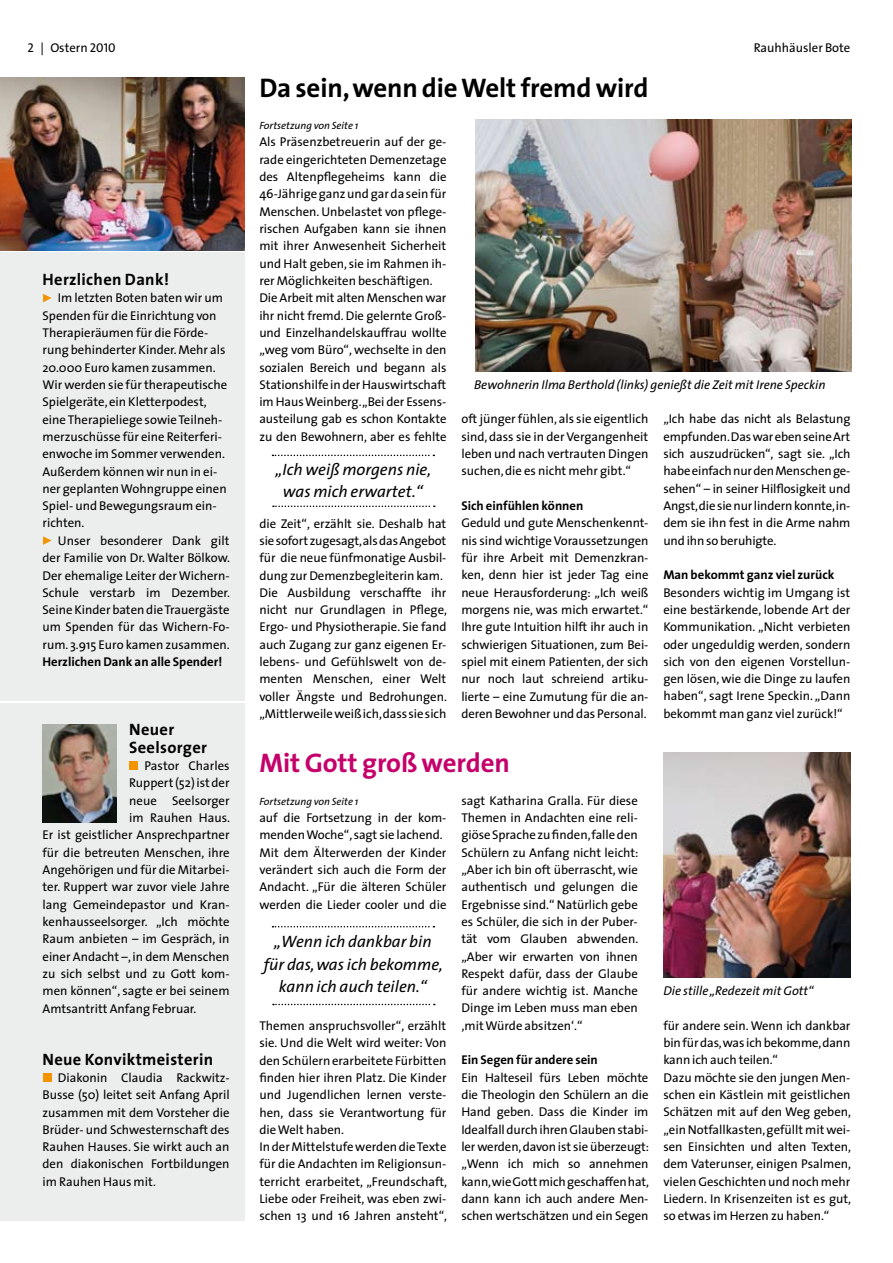
<style>
.page{position:relative;width:893px;height:1263px;background:#fff}
.page>*{position:absolute;margin:0;border:0;box-sizing:border-box;transform-origin:0 0}
.t1{font:700 27px "The Sans";letter-spacing:-.005em;color:#000}
.t2{font:700 27px "The Sans";letter-spacing:-.005em;color:#c5006b}
.t3{font:italic 16.5px/22.5px "The Sans";color:#000;text-align:center}
.t4{font:700 16.5px/17.2px "The Sans";letter-spacing:.02em;color:#000}
.t5{font:12.75px/17.2px "The Sans";color:#000;text-align:justify}
.t6{font:700 12.75px "The Sans";color:#000}
.t7{font:italic 12.75px "The Sans";color:#000}
.t8{font:italic 10.5px "The Sans";color:#000}
.s1{font-family:"The Sans Caps"}
</style>
<div class="page">
<img style="left:663px;top:753px;width:187px;height:225px">
<img style="left:475px;top:120px;width:376px;height:252px">
<div style="left:0;top:703px;width:244px;height:517px;background:#eceded"></div>
<div style="left:0;top:252px;width:244px;height:449px;background:#eceded"></div>
<img style="left:0;top:77px;width:244px;height:173px">
<svg style="left:43px;top:294px;width:9px;height:8px"></svg>
<svg style="left:43px;top:536px;width:9px;height:9px"></svg>
<div style="left:43px;top:1073px;width:9px;height:9px;background:#f29400"></div>
<div style="left:130px;top:761px;width:8px;height:9px;background:#f29400"></div>
<img style="left:43px;top:724px;width:73px;height:98px">
<svg style="left:273px;top:455px;width:161px;height:1px"></svg>
<svg style="left:273px;top:505px;width:162px;height:2px"></svg>
<svg style="left:273px;top:926px;width:161px;height:1px"></svg>
<svg style="left:273px;top:1004px;width:162px;height:1px"></svg>
<p class="t5" style="left:28px;top:38px;width:90px"><span class="s1">2</span> | Ostern <span class="s1">2010</span></p>
<p class="t5" style="left:754px;top:38px;width:98px">Rauhhäusler Bote</p>
<h1 class="t1" style="left:259px;top:65px;width:391px">Da sein, wenn die Welt fremd wird</h1>
<p class="t4" style="left:43px;top:270px;width:128px">Herzlichen Dank!</p>
<p class="t5" style="left:43px;top:289px;width:186px;text-align:left;text-indent:15px">Im letzten Boten baten wir um<br>Spenden für die Einrichtung von<br>Therapieräumen für die Förde&shy;rung behinderter Kinder. Mehr als<br>20.000 Euro kamen zusammen.<br>Wir werden sie für therapeutische<br>Spielgeräte, ein Kletterpodest, eine Therapieliege sowie Teilneh&shy;merzuschüsse für eine Reiterferi&shy;enwoche im Sommer verwenden.<br>Außerdem können wir nun in ei&shy;ner geplanten Wohngruppe einen<br>Spiel- und Bewegungsraum ein&shy;richten.</p>
<p class="t5" style="left:43px;top:532px;width:189px;text-indent:15px">Unser besonderer Dank gilt der Familie von Dr. Walter Bölkow.<br>Der ehemalige Leiter der Wichern-Schule verstarb im Dezember.<br>Seine Kinder baten die Trauergäste um Spenden für das Wichern-Fo&shy;rum. 3.915 Euro kamen zusammen.</p>
<p class="t6" style="left:43px;top:651px;width:181px">Herzlichen Dank an alle Spender!</p>
<p class="t4" style="left:129px;top:721px;width:79px">Neuer<br>Seelsorger</p>
<p class="t5" style="left:145px;top:757px;width:87px">Pastor Charles</p>
<p class="t5" style="left:129px;top:774px;width:102px">Ruppert (52) ist der</p>
<p class="t5" style="left:129px;top:791px;width:102px">neue Seelsorger</p>
<p class="t5" style="left:129px;top:809px;width:102px">im Rauhen Haus.</p>
<p class="t5" style="left:43px;top:826px;width:189px">Er ist geistlicher Ansprechpartner</p>
<p class="t5" style="left:43px;top:843px;width:189px">für die betreuten Menschen, ihre</p>
<p class="t5" style="left:43px;top:861px;width:189px">Angehörigen und für die Mitarbei-</p>
<p class="t5" style="left:43px;top:878px;width:189px">ter. Ruppert war zuvor viele Jahre</p>
<p class="t5" style="left:43px;top:895px;width:189px">lang Gemeindepastor und Kran-</p>
<p class="t5" style="left:43px;top:912px;width:189px">kenhausseelsorger. „Ich möchte</p>
<p class="t5" style="left:43px;top:930px;width:189px">Raum anbieten – im Gespräch, in</p>
<p class="t5" style="left:43px;top:947px;width:189px">einer Andacht –, in dem Menschen</p>
<p class="t5" style="left:43px;top:964px;width:189px">zu sich selbst und zu Gott kom-</p>
<p class="t5" style="left:43px;top:982px;width:189px">men können“, sagte er bei seinem</p>
<p class="t5" style="left:43px;top:999px;width:156px">Amtsantritt Anfang Februar.</p>
<p class="t4" style="left:43px;top:1050px;width:172px">Neue Konviktmeisterin</p>
<p class="t5" style="left:43px;top:1068px;width:189px;text-indent:15px">Diakonin Claudia Rackwitz-Busse (50) leitet seit Anfang April zusammen mit dem Vorsteher die Brüder- und Schwesternschaft des Rauhen Hauses. Sie wirkt auch an den diakonischen Fortbildungen im Rauhen Haus mit.</p>
<p class="t8" style="left:259px;top:117px;width:100px">Fortsetzung von Seite 1</p>
<p class="t5" style="left:259px;top:133px;width:189px;text-align:left">Als Präsenzbetreuerin auf der ge&shy;rade eingerichteten Demenzetage des Altenpflegeheims kann die 46-Jährige ganz und gar da sein für Menschen. Unbelastet von pflege&shy;rischen Aufgaben kann sie ihnen mit ihrer Anwesenheit Sicherheit und Halt geben, sie im Rahmen ih&shy;rer Möglichkeiten beschäftigen.<br>Die Arbeit mit alten Menschen war ihr nicht fremd. Die gelernte Groß&shy;und Einzelhandelskauffrau wollte „weg vom Büro“, wechselte in den sozialen Bereich und begann als Stationshilfe in der Hauswirtschaft im Haus Weinberg. „Bei der Essens&shy;austeilung gab es schon Kontakte zu den Bewohnern, aber es fehlte</p>
<p class="t3" style="left:275px;top:458px;width:157px">„Ich weiß morgens nie, was mich erwartet.“</p>
<p class="t5" style="left:259px;top:514px;width:189px;text-align:left">die Zeit“, erzählt sie. Deshalb hat sie sofort zugesagt, als das Angebot für die neue fünfmonatige Ausbil&shy;dung zur Demenzbegleiterin kam.<br>Die Ausbildung verschaffte ihr nicht nur Grundlagen in Pflege, Ergo- und Physiotherapie. Sie fand auch Zugang zur ganz eigenen Er&shy;lebens- und Gefühlswelt von de&shy;menten Menschen, einer Welt voller Ängste und Bedrohungen. „Mittlerweile weiß ich, dass sie sich</p>
<p class="t7" style="left:474px;top:374px;width:353px">Bewohnerin Ilma Berthold (links) genießt die Zeit mit Irene Speckin</p>
<p class="t5" style="left:461px;top:410px;width:189px">oft jünger fühlen, als sie eigentlich sind, dass sie in der Vergangenheit leben und nach vertrauten Dingen suchen, die es nicht mehr gibt.“</p>
<p class="t6" style="left:461px;top:495px;width:124px">Sich einfühlen können</p>
<p class="t5" style="left:461px;top:514px;width:189px">Geduld und gute Menschenkennt&shy;nis sind wichtige Voraussetzungen für ihre Arbeit mit Demenzkran&shy;ken, denn hier ist jeder Tag eine neue Herausforderung: „Ich weiß morgens nie, was mich erwartet.“ Ihre gute Intuition hilft ihr auch in schwierigen Situationen, zum Bei&shy;spiel mit einem Patienten, der sich nur noch laut schreiend artiku&shy;lierte – eine Zumutung für die an&shy;deren Bewohner und das Personal.</p>
<p class="t5" style="left:663px;top:410px;width:189px">„Ich habe das nicht als Belastung empfunden. Das war eben seine Art sich auszudrücken“, sagt sie. „Ich habe einfach nur den Menschen ge&shy;sehen“ – in seiner Hilflosigkeit und Angst, die sie nur lindern konnte, in&shy;dem sie ihn fest in die Arme nahm und ihn so beruhigte.</p>
<p class="t6" style="left:663px;top:564px;width:173px">Man bekommt ganz viel zurück</p>
<p class="t5" style="left:663px;top:583px;width:189px">Besonders wichtig im Umgang ist eine bestärkende, lobende Art der Kommunikation. „Nicht verbieten oder ungeduldig werden, sondern sich von den eigenen Vorstellun&shy;gen lösen, wie die Dinge zu laufen haben“, sagt Irene Speckin. „Dann bekommt man ganz viel zurück!“</p>
<h1 class="t2" style="left:259px;top:740px;width:252px">Mit Gott groß werden</h1>
<p class="t8" style="left:259px;top:792px;width:100px">Fortsetzung von Seite 1</p>
<p class="t5" style="left:259px;top:809px;width:189px;text-align:left">auf die Fortsetzung in der kom&shy;menden Woche“, sagt sie lachend.<br>Mit dem Älterwerden der Kinder verändert sich auch die Form der<br>Andacht. „Für die älteren Schüler werden die Lieder cooler und die</p>
<p class="t3" style="left:264px;top:930px;width:181px">„Wenn ich dankbar bin für das, was ich bekomme, kann ich auch teilen.“</p>
<p class="t5" style="left:259px;top:1016px;width:189px;text-align:left">Themen anspruchsvoller“, erzählt sie. Und die Welt wird weiter: Von den Schülern erarbeitete Fürbitten finden hier ihren Platz. Die Kinder und Jugendlichen lernen verste&shy;hen, dass sie Verantwortung für die Welt haben.<br>In der Mittelstufe werden die Texte für die Andachten im Religionsun&shy;terricht erarbeitet, „Freundschaft,<br>Liebe oder Freiheit, was eben zwi&shy;schen 13 und 16 Jahren ansteht“,</p>
<p class="t5" style="left:461px;top:791px;width:179px">sagt Katharina Gralla. Für diese Themen in Andachten eine reli&shy;giöse Sprache zu finden, falle den Schülern zu Anfang nicht leicht: „Aber ich bin oft überrascht, wie authentisch und gelungen die Ergebnisse sind.“ Natürlich gebe es Schüler, die sich in der Puber&shy;tät vom Glauben abwenden. „Aber wir erwarten von ihnen Respekt dafür, dass der Glaube für andere wichtig ist. Manche Dinge im Leben muss man eben ‚mit Würde absitzen‘.“</p>
<p class="t6" style="left:461px;top:1049px;width:138px">Ein Segen für andere sein</p>
<p class="t5" style="left:461px;top:1068px;width:189px">Ein Halteseil fürs Leben möchte die Theologin den Schülern an die Hand geben. Dass die Kinder im Idealfall durch ihren Glauben stabi&shy;ler werden, davon ist sie überzeugt: „Wenn ich mich so annehmen kann, wie Gott mich geschaffen hat, dann kann ich auch andere Men&shy;schen wertschätzen und ein Segen</p>
<p class="t7" style="left:663px;top:980px;width:152px">Die stille „Redezeit mit Gott“</p>
<p class="t5" style="left:663px;top:1016px;width:189px;text-align:left">für andere sein. Wenn ich dankbar bin für das, was ich bekomme, dann kann ich auch teilen.“<br>Dazu möchte sie den jungen Men&shy;schen ein Kästlein mit geistlichen<br>Schätzen mit auf den Weg geben, „ein Notfallkasten, gefüllt mit wei&shy;sen Einsichten und alten Texten, dem Vaterunser, einigen Psalmen, vielen Geschichten und noch mehr<br>Liedern. In Krisenzeiten ist es gut, so etwas im Herzen zu haben.“</p>
</div>
